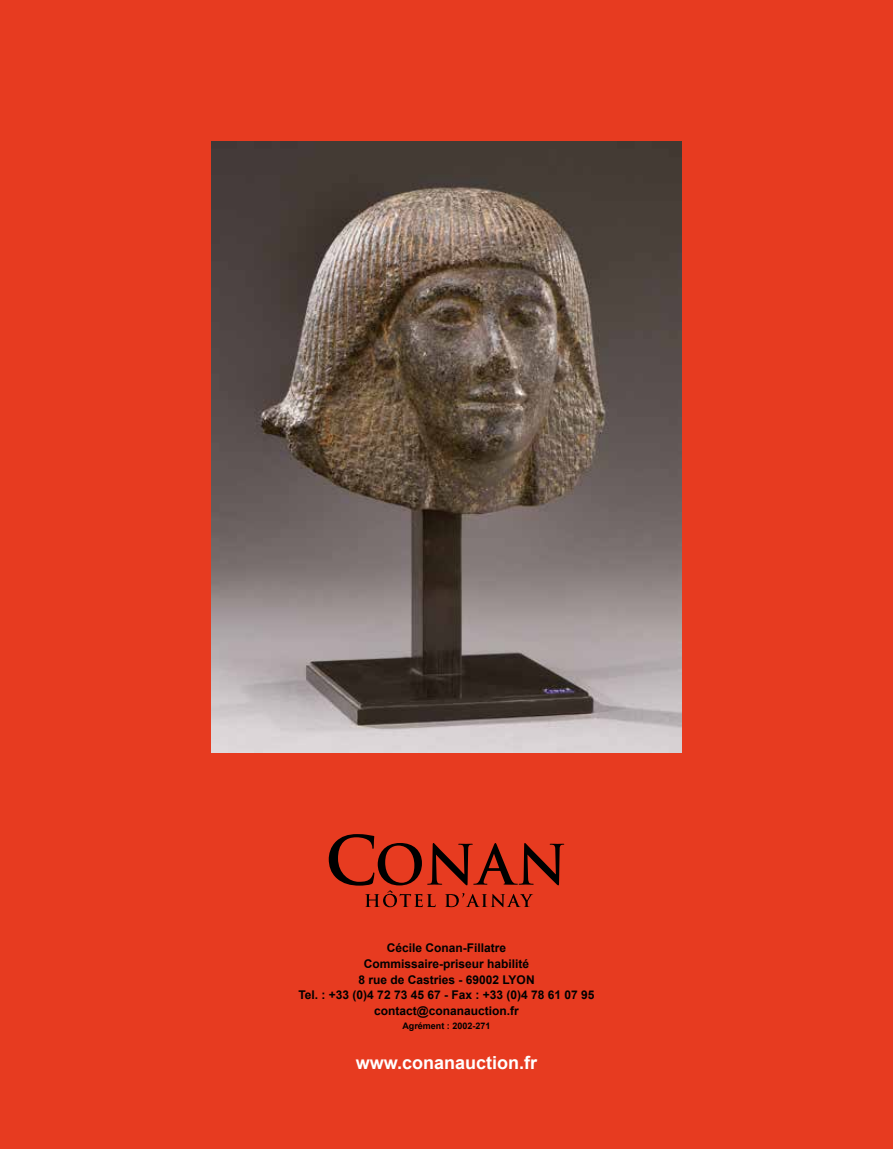
<style>
.page{position:relative;width:893px;height:1149px;background:#fff}
.page>*{position:absolute;margin:0;border:0;box-sizing:border-box;transform-origin:0 0}
.t1{font:700 18px "Arial";color:#fff}
.t2{font:700 12px/15.8px "Arial";color:#000;text-align:center}
.t3{font:700 9px "Arial";color:#000}
</style>
<div class="page">
<div style="left:0;top:0;width:893px;height:1148px;background:#e73b20"></div>
<svg style="left:329px;top:834px;width:235px;height:72px"></svg>
<img style="left:211px;top:142px;width:471px;height:609px">
<p class="t2" style="left:298px;top:940px;width:297px">Cécile Conan-Fillatre<br>Commissaire-priseur habilité<br>8 rue de Castries - 69002 LYON<br>Tel. : +33 (0)4 72 73 45 67 - Fax : +33 (0)4 78 61 07 95 contact@conanauction.fr</p>
<p class="t3" style="left:402px;top:1019px;width:90px">Agrément : 2002-271</p>
<h1 class="t1" style="left:356px;top:1050px;width:183px">www.conanauction.fr</h1>
</div>
